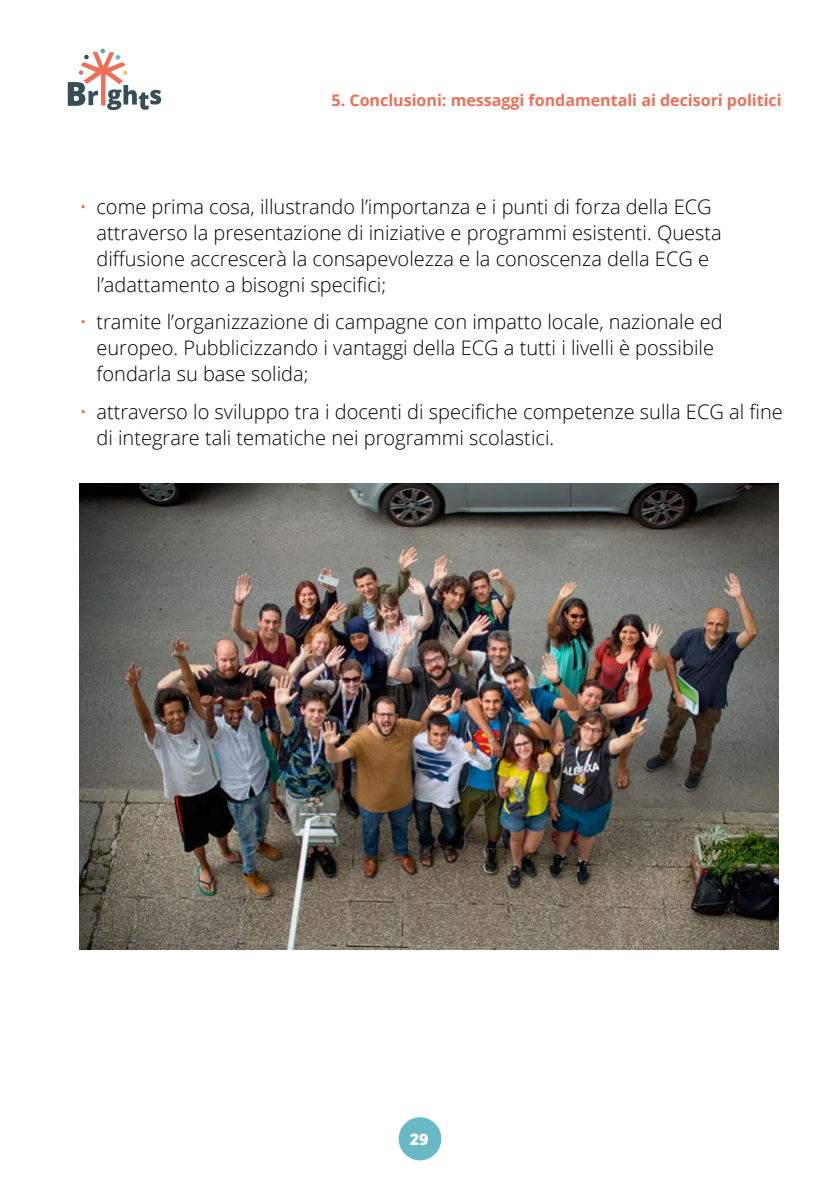
<style>
.page{position:relative;width:840px;height:1191px;background:#fff}
.page>*{position:absolute;margin:0;border:0;box-sizing:border-box;transform-origin:0 0}
.t1{font:300 20px/26px "Open Sans";color:#000}
.t2{font:700 16px "Open Sans";color:#ee6f56}
.t3{font:800 16px "Open Sans";color:#fff}
.s1{color:#ee6f57}
</style>
<div class="page">
<svg style="left:68px;top:49px;width:93px;height:61px"></svg>
<div style="left:398px;top:1117px;width:43px;height:43px;background:#69b9c4;border-radius:50%"></div>
<img style="left:79px;top:483px;width:699px;height:466px">
<p class="t2" style="left:331px;top:89px;width:451px">5. Conclusioni: messaggi fondamentali ai decisori politici</p>
<p class="t1" style="left:96px;top:193px;width:626px;text-indent:-17px"><span class="s1">•</span> come prima cosa, illustrando l’importanza e i punti di forza della ECG attraverso la presentazione di iniziative e programmi esistenti. Questa diffusione accrescerà la consapevolezza e la conoscenza della ECG e l’adattamento a bisogni specifici;</p>
<p class="t1" style="left:96px;top:308px;width:627px;text-indent:-17px"><span class="s1">•</span> tramite l’organizzazione di campagne con impatto locale, nazionale ed europeo. Pubblicizzando i vantaggi della ECG a tutti i livelli è possibile fondarla su base solida;</p>
<p class="t1" style="left:96px;top:398px;width:687px;text-indent:-17px"><span class="s1">•</span> attraverso lo sviluppo tra i docenti di specifiche competenze sulla ECG al fine di integrare tali tematiche nei programmi scolastici.</p>
<p class="t3" style="left:409px;top:1127px;width:20px">29</p>
</div>
